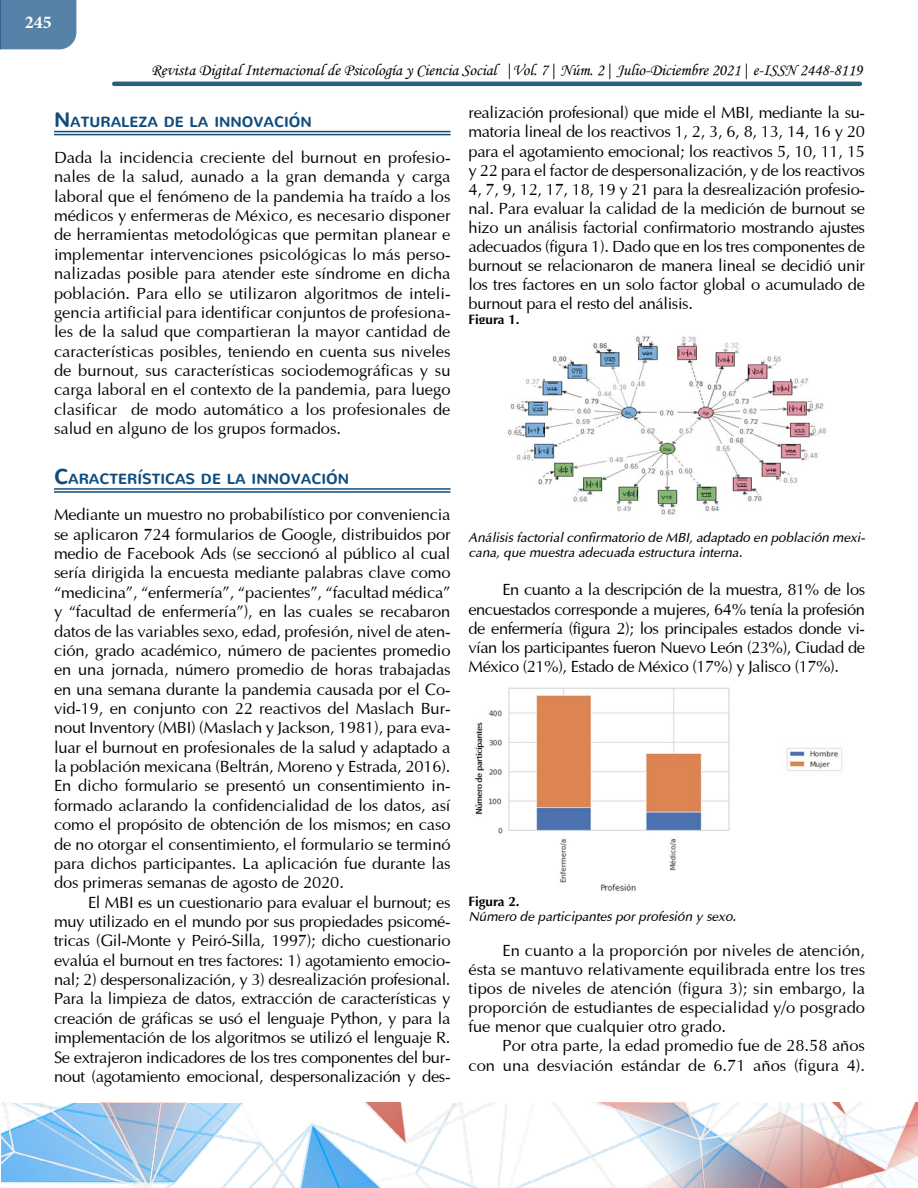
<style>
.page{position:relative;width:918px;height:1188px;background:#fff}
.page>*{position:absolute;margin:0;border:0;box-sizing:border-box;transform-origin:0 0}
.t1{font:700 18px "Minion Pro";color:#fff}
.t2{font:16.5px/19.4px "Optima";letter-spacing:-.01em;color:#000;text-align:justify}
.t3{font:16.5px "Monotype Corsiva";color:#000}
.Nivel_1{font:800 14.7px "Nunito";color:#0f4c7d}
.Titulo_de_tabla_text{font:italic 13.5px/15.6px "Optima";color:#000}
.Numero_tabla{font:700 13.5px "Optima CE";color:#000}
.s1{font-size:21px}
</style>
<div class="page">
<hr style="left:112px;top:82px;width:750px;height:4px;background:#2b607d;border-radius:2px">
<img style="left:0;top:1103px;width:918px;height:84px">
<hr style="left:54px;top:131px;width:397px;height:1px;background:#0f4c7d">
<hr style="left:54px;top:134px;width:397px;height:1px;background:#0f4c7d">
<hr style="left:54px;top:488px;width:397px;height:2px;background:#0f4c7d">
<hr style="left:54px;top:491px;width:397px;height:2px;background:#0f4c7d">
<div style="left:0;top:0;width:76px;height:49px;background:#5782a7"></div>
<img style="left:507px;top:336px;width:319px;height:179px">
<img style="left:475px;top:687px;width:368px;height:205px">
<p class="t1" style="left:25px;top:10px;width:28px">245</p>
<p class="t3" style="left:151px;top:60px;width:713px">Revista Digital Internacional de Psicología y Ciencia Social |Vol. 7| Núm. 2| Julio-Diciembre 2021| e-ISSN 2448-8119</p>
<p class="Nivel_1" style="left:54px;top:108px;width:257px"><span class="s1">N</span>ATURALEZA DE LA INNOVACIÓN</p>
<p class="t2" style="left:54px;top:146px;width:398px">Dada la incidencia creciente del burnout en profesio&shy;nales de la salud, aunado a la gran demanda y carga laboral que el fenómeno de la pandemia ha traído a los médicos y enfermeras de México, es necesario disponer de herramientas metodológicas que permitan planear e implementar intervenciones psicológicas lo más perso&shy;nalizadas posible para atender este síndrome en dicha población. Para ello se utilizaron algoritmos de inteli&shy;gencia artificial para identificar conjuntos de profesiona&shy;les de la salud que compartieran la mayor cantidad de características posibles, teniendo en cuenta sus niveles de burnout, sus características sociodemográficas y su carga laboral en el contexto de la pandemia, para luego clasificar de modo automático a los profesionales de salud en alguno de los grupos formados.</p>
<p class="Nivel_1" style="left:54px;top:465px;width:294px"><span class="s1">C</span>ARACTERÍSTICAS DE LA INN OVACIÓN</p>
<p class="t2" style="left:54px;top:504px;width:398px">Mediante un muestro no probabilístico por conveniencia se aplicaron 724 formularios de Google, distribuidos por medio de Facebook Ads (se seccionó al público al cual sería dirigida la encuesta mediante palabras clave como “medicina”, “enfermería”, “pacientes”, “facultad médica” y “facultad de enfermería”), en las cuales se recabaron datos de las variables sexo, edad, profesión, nivel de aten&shy;ción, grado académico, número de pacientes promedio en una jornada, número promedio de horas trabajadas en una semana durante la pandemia causada por el Co&shy;vid-19, en conjunto con 22 reactivos del Maslach Bur&shy;nout Inventory (MBI) (Maslach y Jackson, 1981), para eva&shy;luar el burnout en profesionales de la salud y adaptado a la población mexicana (Beltrán, Moreno y Estrada, 2016).<br>En dicho formulario se presentó un consentimiento in&shy;formado aclarando la confidencialidad de los datos, así como el propósito de obtención de los mismos; en caso de no otorgar el consentimiento, el formulario se terminó para dichos participantes. La aplicación fue durante las dos primeras semanas de agosto de 2020.</p>
<p class="t2" style="left:54px;top:891px;width:398px;text-indent:34px">El MBI es un cuestionario para evaluar el burnout; es muy utilizado en el mundo por sus propiedades psicomé&shy;tricas (Gil-Monte y Peiró-Silla, 1997); dicho cuestionario evalúa el burnout en tres factores: 1) agotamiento emocio&shy;nal; 2) despersonalización, y 3) desrealización profesional.<br>Para la limpieza de datos, extracción de características y creación de gráficas se usó el lenguaje Python, y para la implementación de los algoritmos se utilizó el lenguaje R.<br>Se extrajeron indicadores de los tres componentes del bur&shy;nout (agotamiento emocional, despersonalización y des-</p>
<p class="t2" style="left:469px;top:102px;width:398px">realización profesional) que mide el MBI, mediante la su&shy;matoria lineal de los reactivos 1, 2, 3, 6, 8, 13, 14, 16 y 20 para el agotamiento emocional; los reactivos 5, 10, 11, 15 y 22 para el factor de despersonalización, y de los reactivos 4, 7, 9, 12, 17, 18, 19 y 21 para la desrealización profesio&shy;nal. Para evaluar la calidad de la medición de burnout se hizo un análisis factorial confirmatorio mostrando ajustes adecuados (figura 1). Dado que en los tres componentes de burnout se relacionaron de manera lineal se decidió unir los tres factores en un solo factor global o acumulado de burnout para el resto del análisis.</p>
<p class="Numero_tabla" style="left:469px;top:311px;width:53px">Figura 1.</p>
<p class="Titulo_de_tabla_text" style="left:469px;top:529px;width:398px">Análisis factorial confirmatorio de MBI, adaptado en población mexi&shy;cana, que muestra adecuada estructura interna.</p>
<p class="t2" style="left:469px;top:579px;width:398px;text-indent:34px">En cuanto a la descripción de la muestra, 81% de los encuestados corresponde a mujeres, 64% tenía la profesión de enfermería (figura 2); los principales estados donde vi&shy;vían los participantes fueron Nuevo León (23%), Ciudad de México (21%), Estado de México (17%) y Jalisco (17%).</p>
<p class="Numero_tabla" style="left:469px;top:893px;width:53px">Figura 2.</p>
<p class="Titulo_de_tabla_text" style="left:469px;top:909px;width:269px">Número de participantes por profesión y sexo.</p>
<p class="t2" style="left:469px;top:940px;width:398px;text-indent:34px">En cuanto a la proporción por niveles de atención, ésta se mantuvo relativamente equilibrada entre los tres tipos de niveles de atención (figura 3); sin embargo, la proporción de estudiantes de especialidad y/o posgrado fue menor que cualquier otro grado.</p>
<p class="t2" style="left:469px;top:1035px;width:398px;text-align:right">Por otra parte, la edad promedio fue de 28.58 años<br>con una desviación estándar de 6.71 años (figura 4).</p>
</div>
